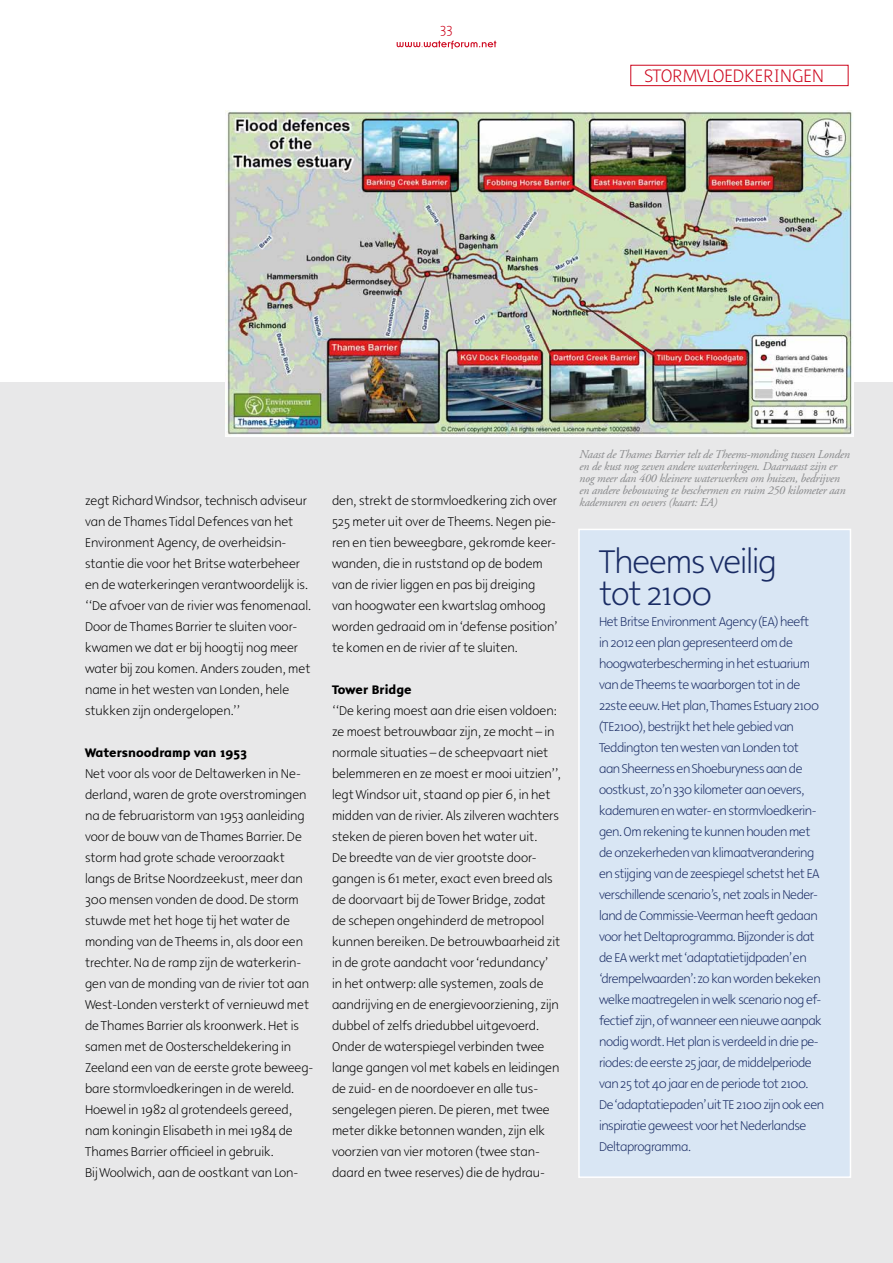
<style>
.page{position:relative;width:893px;height:1263px;background:#fff}
.page>*{position:absolute;margin:0;border:0;box-sizing:border-box;transform-origin:0 0}
.t1{font:300 33px/31.5px "Malcom";letter-spacing:-.03em;color:#1a2c64}
.t2{font:300 18.15px "Malcom";color:#cd071e}
.t3{font:300 13.5px "Malcom";color:#cd071e}
.t4{font:300 12.75px/21px "Malcom";color:#000}
.t5{font:300 12.75px/21px "Malcom";letter-spacing:-.03em;color:#1a2c64}
.t6{font:700 12.75px "Malcom";color:#000}
.t7{font:italic 11.85px/12px "Adobe Garamond";letter-spacing:-.02em;color:#87888a}
</style>
<div class="page">
<div style="left:631px;top:65px;width:217px;height:21px;border:1px solid #cd071e"></div>
<div style="left:0;top:383px;width:893px;height:880px;background:#e8e8e9"></div>
<svg style="left:397px;top:41px;width:99px;height:8px"></svg>
<div style="left:578px;top:529px;width:273px;height:649px;background:#d9e6f4;border:2px solid #fff"></div>
<img style="left:226px;top:110px;width:628px;height:327px">
<p class="t3" style="left:440px;top:20px;width:14px">33</p>
<h2 class="t2" style="left:645px;top:64px;width:169px">Stormvloedkeringen</h2>
<p class="t4" style="left:85px;top:490px;width:228px">zegt Richard Windsor, technisch adviseur van de Thames Tidal Defences van het Environment Agency, de overheidsin&shy;stantie die voor het Britse waterbeheer en de waterkeringen verantwoordelijk is. “De afvoer van de rivier was fenomenaal.<br>Door de Thames Barrier te sluiten voor&shy;kwamen we dat er bij hoogtij nog meer water bij zou komen. Anders zouden, met name in het westen van Londen, hele stukken zijn ondergelopen.”</p>
<p class="t6" style="left:85px;top:744px;width:163px">Watersnoodramp van 1953</p>
<p class="t4" style="left:85px;top:763px;width:230px">Net voor als voor de Deltawerken in Ne&shy;derland, waren de grote overstromingen na de februaristorm van 1953 aanleiding voor de bouw van de Thames Barrier. De storm had grote schade veroorzaakt langs de Britse Noordzeekust, meer dan 300 mensen vonden de dood. De storm stuwde met het hoge tij het water de monding van de Theems in, als door een trechter. Na de ramp zijn de waterkerin&shy;gen van de monding van de rivier tot aan West-Londen versterkt of vernieuwd met de Thames Barrier als kroonwerk. Het is samen met de Oosterscheldekering in Zeeland een van de eerste grote beweeg&shy;bare stormvloedkeringen in de wereld.<br>Hoewel in 1982 al grotendeels gereed, nam koningin Elisabeth in mei 1984 de Thames Barrier officieel in gebruik.<br>Bij Woolwich, aan de oostkant van Lon-</p>
<p class="t4" style="left:332px;top:490px;width:227px">den, strekt de stormvloedkering zich over 525 meter uit over de Theems. Negen pie&shy;ren en tien beweegbare, gekromde keer&shy;wanden, die in ruststand op de bodem van de rivier liggen en pas bij dreiging van hoogwater een kwartslag omhoog worden gedraaid om in ‘defense position’ te komen en de rivier af te sluiten.</p>
<p class="t6" style="left:332px;top:681px;width:81px">Tower Bridge</p>
<p class="t4" style="left:332px;top:700px;width:231px">“De kering moest aan drie eisen voldoen: ze moest betrouwbaar zijn, ze mocht – in normale situaties – de scheepvaart niet belemmeren en ze moest er mooi uitzien”, legt Windsor uit, staand op pier 6, in het midden van de rivier. Als zilveren wachters steken de pieren boven het water uit.<br>De breedte van de vier grootste door&shy;gangen is 61 meter, exact even breed als de doorvaart bij de Tower Bridge, zodat de schepen ongehinderd de metropool kunnen bereiken. De betrouwbaarheid zit in de grote aandacht voor ‘redundancy’<br>in het ontwerp: alle systemen, zoals de aandrijving en de energievoorziening, zijn dubbel of zelfs driedubbel uitgevoerd.<br>Onder de waterspiegel verbinden twee lange gangen vol met kabels en leidingen de zuid- en de noordoever en alle tus&shy;sengelegen pieren. De pieren, met twee meter dikke betonnen wanden, zijn elk voorzien van vier motoren (twee stan&shy;daard en twee reserves) die de hydrau-</p>
<p class="t7" style="left:579px;top:449px;width:272px">Naast de Thames Barrier telt de Theems-monding tussen Londen en de kust nog zeven andere waterkeringen. Daarnaast zijn er nog meer dan 400 kleinere waterwerken om huizen, bedrijven en andere bebouwing te beschermen en ruim 250 kilometer aan kademuren en oevers (kaart: EA)</p>
<h1 class="t1" style="left:599px;top:546px;width:179px">Theems veilig tot 2100</h1>
<p class="t5" style="left:599px;top:611px;width:227px">Het Britse Environment Agency (EA) heeft<br>in 2012 een plan gepresenteerd om de hoogwaterbescherming in het estuarium van de Theems te waarborgen tot in de 22ste eeuw. Het plan, Thames Estuary 2100 (TE2100), bestrijkt het hele gebied van Teddington ten westen van Londen tot<br>aan Sheerness en Shoeburyness aan de oostkust, zo’n 330 kilometer aan oevers, kademuren en water- en stormvloedkerin&shy;gen. Om rekening te kunnen houden met de onzekerheden van klimaatverandering en stijging van de zeespiegel schetst het EA verschillende scenario’s, net zoals in Neder&shy;land de Commissie-Veerman heeft gedaan voor het Deltaprogramma. Bijzonder is dat de EA werkt met ‘adaptatietijdpaden’ en ‘drempelwaarden’: zo kan worden bekeken welke maatregelen in welk scenario nog ef&shy;fectief zijn, of wanneer een nieuwe aanpak nodig wordt. Het plan is verdeeld in drie pe&shy;riodes: de eerste 25 jaar, de middelperiode van 25 tot 40 jaar en de periode tot 2100.<br>De ‘adaptatiepaden’ uit TE 2100 zijn ook een inspiratie geweest voor het Nederlandse Deltaprogramma.</p>
</div>
